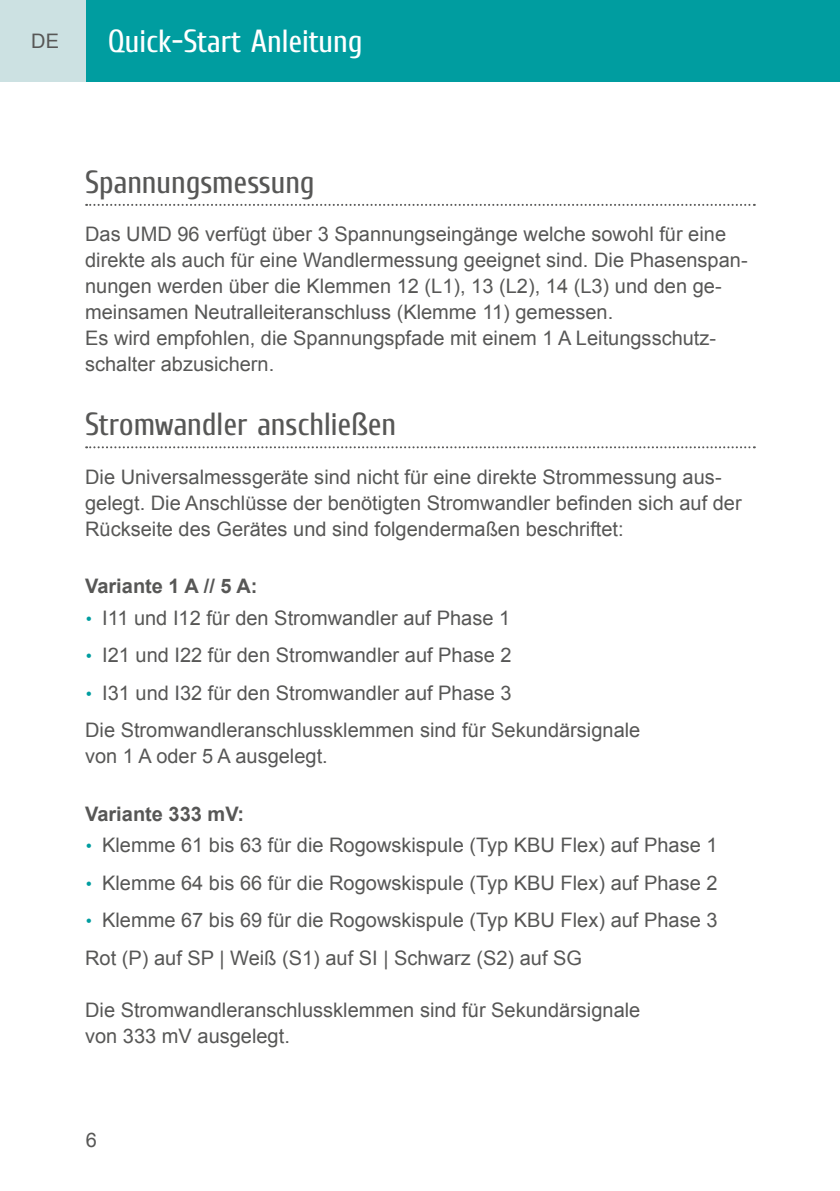
<style>
.page{position:relative;width:840px;height:1191px;background:#fff}
.page>*{position:absolute;margin:0;border:0;box-sizing:border-box;transform-origin:0 0}
.t1{font:32px "Cuprum";color:#575756}
.t2{font:32px "Cuprum";color:#fff}
.t3{font:20px/26px "Arial";color:#575756}
.t4{font:700 20px "Arial";color:#575756}
.s1{font-family:"Rubik";color:#009da0}
</style>
<div class="page">
<div style="left:0;top:0;width:839px;height:81px;background:#009da0"></div>
<div style="left:0;top:0;width:85px;height:81px;background:#cce1e2"></div>
<svg style="left:86px;top:204px;width:668px;height:2px"></svg>
<svg style="left:86px;top:446px;width:668px;height:2px"></svg>
<p class="t3" style="left:31px;top:28px;width:29px">DE</p>
<h1 class="t2" style="left:108px;top:22px;width:256px">Quick-Start Anleitung</h1>
<h1 class="t1" style="left:85px;top:163px;width:231px">Spannungsmessung</h1>
<p class="t3" style="left:85px;top:221px;width:663px">Das UMD 96 verfügt über 3 Spannungseingänge welche sowohl für eine direkte als auch für eine Wandlermessung geeignet sind. Die Phasenspan&shy;nungen werden über die Klemmen 12 (L1), 13 (L2), 14 (L3) und den ge&shy;meinsamen Neutralleiteranschluss (Klemme 11) gemessen.<br>Es wird empfohlen, die Spannungspfade mit einem 1 A Leitungsschutz&shy;schalter abzusichern.</p>
<h1 class="t1" style="left:85px;top:405px;width:312px">Stromwandler anschließen</h1>
<p class="t3" style="left:85px;top:464px;width:657px">Die Universalmessgeräte sind nicht für eine direkte Strommessung aus&shy;gelegt. Die Anschlüsse der benötigten Stromwandler befinden sich auf der<br>Rückseite des Gerätes und sind folgendermaßen beschriftet:</p>
<p class="t4" style="left:85px;top:573px;width:174px">Variante 1 A // 5 A:</p>
<p class="t3" style="left:85px;top:605px;width:426px"><span class="s1">•</span> I11 und I12 für den Stromwandler auf Phase 1</p>
<p class="t3" style="left:85px;top:642px;width:428px"><span class="s1">•</span> I21 und I22 für den Stromwandler auf Phase 2</p>
<p class="t3" style="left:85px;top:674px;width:556px;line-height:37.4px"><span class="s1">•</span> I31 und I32 für den Stromwandler auf Phase 3<br>Die Stromwandleranschlussklemmen sind für Sekundärsignale</p>
<p class="t3" style="left:85px;top:743px;width:244px">von 1 A oder 5 A ausgelegt.</p>
<p class="t4" style="left:85px;top:800px;width:160px">Variante 333 mV:</p>
<p class="t3" style="left:85px;top:832px;width:633px"><span class="s1">•</span> Klemme 61 bis 63 für die Rogowskispule (Typ KBU Flex) auf Phase 1</p>
<p class="t3" style="left:85px;top:870px;width:633px"><span class="s1">•</span> Klemme 64 bis 66 für die Rogowskispule (Typ KBU Flex) auf Phase 2</p>
<p class="t3" style="left:85px;top:901px;width:633px;line-height:37.4px"><span class="s1">•</span> Klemme 67 bis 69 für die Rogowskispule (Typ KBU Flex) auf Phase 3<br>Rot (P) auf SP | Weiß (S1) auf SI | Schwarz (S2) auf SG</p>
<p class="t3" style="left:85px;top:996px;width:556px">Die Stromwandleranschlussklemmen sind für Sekundärsignale von 333 mV ausgelegt.</p>
<p class="t3" style="left:86px;top:1127px;width:13px">6</p>
</div>
